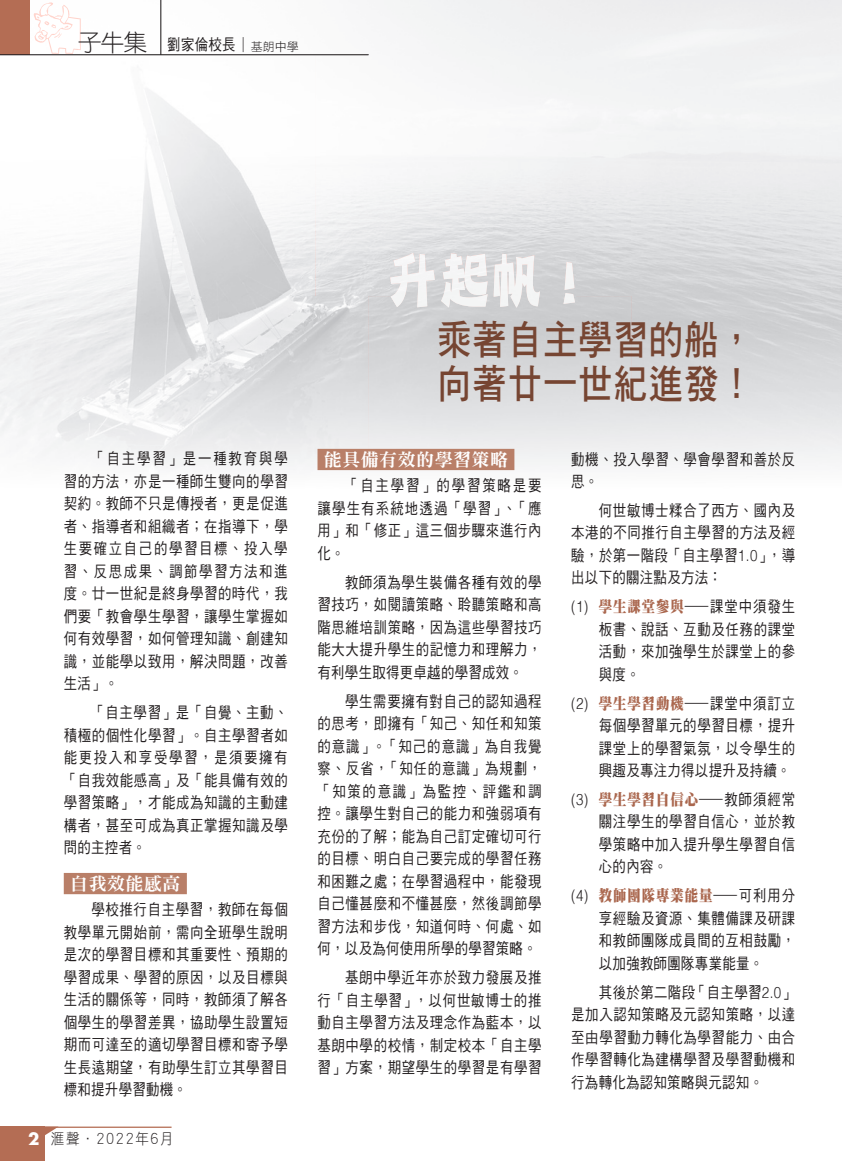
<style>
.page{position:relative;width:842px;height:1161px;background:#fff}
.page>*{position:absolute;margin:0;border:0;box-sizing:border-box;transform-origin:0 0}
.t1{font:40.5px/43.8px "DF Hei HK W7";letter-spacing:.025em;color:#764532;scale:.85 1}
.t2{font:18px "DF Ming HK W9";letter-spacing:.025em;color:#fff}
.t3{font:15.75px/22.5px "DF Hei HK W5";letter-spacing:.05em;color:#231f20;text-align:justify;scale:.85 1}
.t4{font:15.75px/22.5px "DF Hei HK W5";letter-spacing:.05em;color:#231f20;text-align:justify;scale:1.5 1}
.t5{font:15.75px "DF Ming HK W12";letter-spacing:.07em;color:#aa674e;scale:.85 1}
.t6{font:15px "DF Hei HK W3";letter-spacing:.12em;color:#231f20;scale:.9 1}
.s1{font-family:"DF Hei HK W3";font-size:24px}
.s2{font-family:"DF Hei HK W3";font-size:15px}
.s3{font-family:"DF Hei HK W3";font-size:12px}
.s4{font-family:"Futura";font-weight:700;font-size:16.5px;color:#fff}
.s5{font-family:"Helvetica";font-weight:300}
.s6{font-family:"DF Ming HK W12";color:#aa674e}
.s7{font-family:"Helvetica";font-weight:300;color:#231f20}
.s8{font-family:"DF Hei HK W5";color:#231f20}
</style>
<div class="page">
<img style="left:0;top:0;width:842px;height:471px">
<img style="left:315px;top:55px;width:317px;height:242px">
<img style="left:368px;top:296px;width:264px;height:175px">
<img style="left:631px;top:392px;width:211px;height:79px">
<div style="left:64px;top:873px;width:123px;height:21px;background:#b97f68"></div>
<div style="left:317px;top:449px;width:197px;height:21px;background:#b97f68"></div>
<img style="left:390px;top:253px;width:185px;height:55px">
<div style="left:0;top:1126px;width:44px;height:35px;background:#b46d54"></div>
<svg style="left:44px;top:1128px;width:12px;height:8px"></svg>
<hr style="left:25px;top:1126px;width:147px;height:2px;background:#b46d54">
<svg style="left:34px;top:2px;width:47px;height:52px"></svg>
<div style="left:0;top:0;width:29px;height:55px;background:#b46d54"></div>
<hr style="left:0;top:54px;width:368px;height:1px;background:#231f20">
<hr style="left:160px;top:0;width:1px;height:55px;background:#231f20">
<p class="t3" style="left:78px;top:33px;width:262px"><span class="s1">子牛集</span> 劉家倫校長<span class="s2">︱</span><span class="s3">基朗中學</span></p>
<p class="t3" style="left:64px;top:447px;width:265px;text-indent:28px">「自主學習」是一種教育與學習的方法，亦是一種師生雙向的學習契約。教師不只是傳授者，更是促進者、指導者和組織者；在指導下，學生要確立自己的學習目標、投入學習、反思成果、調節學習方法和進度。廿一世紀是終身學習的時代，我們要「教會學生學習，讓學生掌握如何有效學習，如何管理知識、創建知識，並能學以致用，解決問題，改善生活」。</p>
<p class="t3" style="left:64px;top:701px;width:265px;text-indent:28px">「自主學習」是「自覺、主動、積極的個性化學習」。自主學習者如能更投入和享受學習，是須要擁有「自我效能感高」及「能具備有效的學習策略」，才能成為知識的主動建構者，甚至可成為真正掌握知識及學問的主控者。</p>
<p class="t2" style="left:70px;top:874px;width:112px">自我效能感高</p>
<p class="t3" style="left:64px;top:898px;width:265px;text-indent:28px">學校推行自主學習，教師在每個教學單元開始前，需向全班學生說明是次的學習目標和其重要性、預期的學習成果、學習的原因，以及目標與生活的關係等，同時，教師須了解各個學生的學習差異，協助學生設置短期而可達至的適切學習目標和寄予學生長遠期望，有助學生訂立其學習目標和提升學習動機。</p>
<p class="t6" style="left:28px;top:1131px;width:163px"><span class="s4">2</span> 滙聲．2022年6月</p>
<h1 class="t1" style="left:437px;top:317px;width:374px">乘著自主學習的船，向著廿一世紀進發！</h1>
<p class="t2" style="left:324px;top:450px;width:186px">能具備有效的學習策略</p>
<p class="t3" style="left:317px;top:474px;width:265px;text-indent:28px">「自主學習」的學習策略是要讓學生有系統地透過「學習」、「應用」和「修正」這三個步驟來進行內化。</p>
<p class="t3" style="left:317px;top:570px;width:265px;text-indent:28px">教師須為學生裝備各種有效的學習技巧，如閱讀策略、聆聽策略和高階思維培訓策略，因為這些學習技巧能大大提升學生的記憶力和理解力，有利學生取得更卓越的學習成效。</p>
<p class="t3" style="left:317px;top:689px;width:265px;text-indent:28px">學生需要擁有對自己的認知過程的思考，即擁有「知己、知任和知策的意識」。「知己的意識」為自我覺察、反省，「知任的意識」為規劃，「知策的意識」為監控、評鑑和調控。讓學生對自己的能力和強弱項有充份的了解；能為自己訂定確切可行的目標、明白自己要完成的學習任務和困難之處；在學習過程中，能發現自己懂甚麼和不懂甚麼，然後調節學習方法和步伐，知道何時、何處、如何，以及為何使用所學的學習策略。</p>
<p class="t3" style="left:317px;top:966px;width:265px;text-indent:28px">基朗中學近年亦於致力發展及推行「自主學習」，以何世敏博士的推動自主學習方法及理念作為藍本，以基朗中學的校情，制定校本「自主學習」方案，期望學生的學習是有學習</p>
<p class="t3" style="left:571px;top:447px;width:265px">動機、投入學習、學會學習和善於反思。</p>
<p class="t3" style="left:571px;top:499px;width:265px;text-indent:28px">何世敏博士糅合了西方、國內及本港的不同推行自主學習的方法及經驗，於第一階段「自主學習<span class="s5">1.0</span>」，導出以下的關注點及方法：</p>
<p class="t4" style="left:599px;top:595px;width:132px;text-indent:-28px"><span class="s5">(1)</span> <span class="s6">學生課堂參與</span>—課堂中須發生板書、說話、互動及任務的課堂活動，來加強學生於課堂上的參與度。</p>
<p class="t4" style="left:599px;top:691px;width:132px;text-indent:-28px"><span class="s5">(2)</span> <span class="s6">學生學習動機</span>—課堂中須訂立每個學習單元的學習目標，提升課堂上的學習氣氛，以令學生的興趣及專注力得以提升及持續。</p>
<p class="t5" style="left:571px;top:791px;width:265px"><span class="s7">(3)</span> 學生學習自信心<span class="s8">—教師須經常</span></p>
<p class="t3" style="left:599px;top:810px;width:232px">關注學生的學習自信心，並於教學策略中加入提升學生學習自信心的內容。</p>
<p class="t5" style="left:571px;top:887px;width:265px"><span class="s7">(4)</span> 教師團隊專業能量<span class="s8">—可利用分</span></p>
<p class="t3" style="left:599px;top:907px;width:232px">享經驗及資源、集體備課及研課和教師團隊成員間的互相鼓勵，以加強教師團隊專業能量。</p>
<p class="t3" style="left:571px;top:980px;width:265px;text-indent:28px">其後於第二階段「自主學習<span class="s5">2.0</span>」是加入認知策略及元認知策略，以達至由學習動力轉化為學習能力、由合作學習轉化為建構學習及學習動機和行為轉化為認知策略與元認知。</p>
</div>
